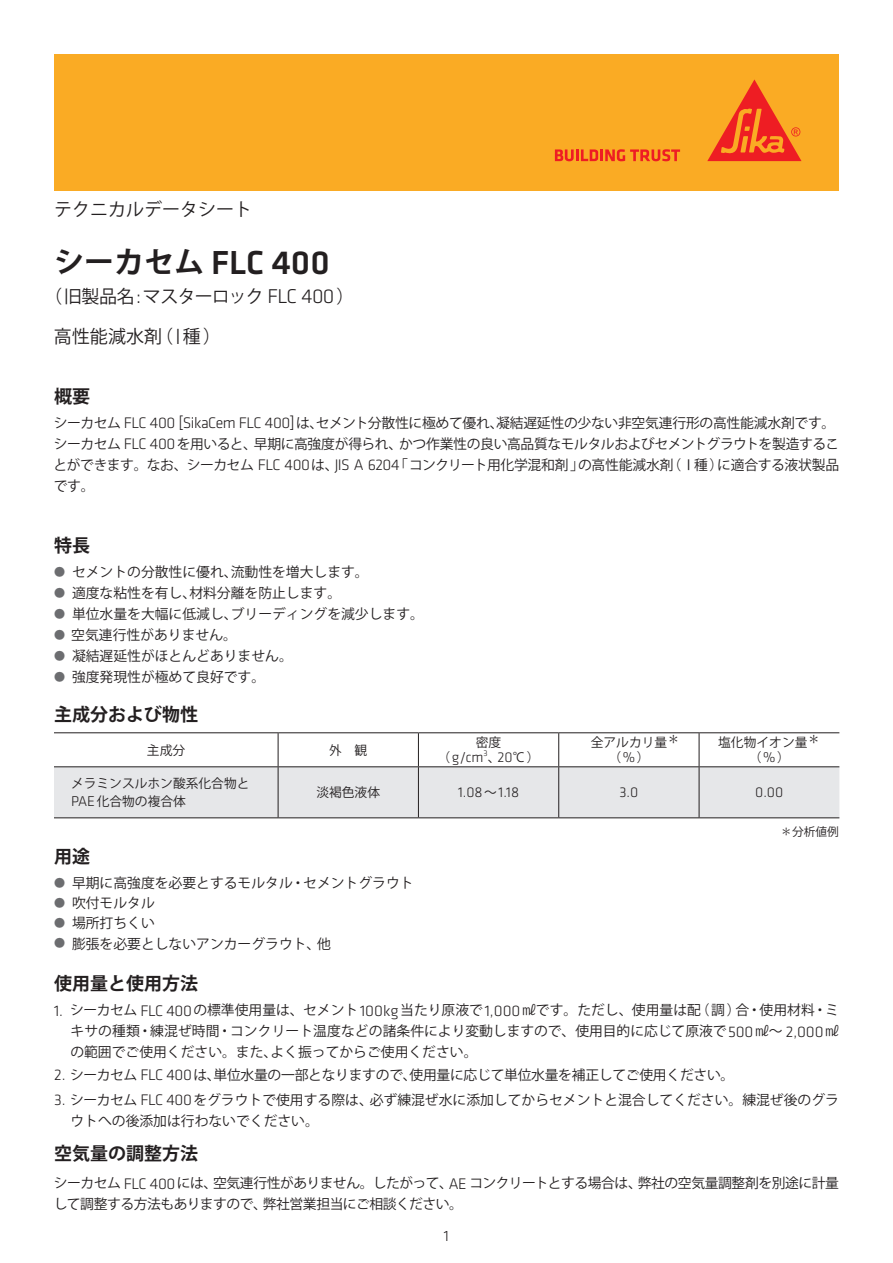
<style>
.page{position:relative;width:893px;height:1263px;background:#fff}
.page>*{position:absolute;margin:0;border:0;box-sizing:border-box;transform-origin:0 0}
.t1{font:500 34.5px "Klavika";color:#231f20}
.t2{font:700 18px "Koz Go Pr 6 N";color:#231f20}
.t3{font:18px "Koz Go Pr 6 N";color:#231f20}
.t4{font:18px "Koz Go Pr 6 N";letter-spacing:-.035em;color:#231f20}
.t5{font:300 15.45px "Klavika";color:#231f20}
.t6{font:300 14.7px "Klavika";color:#231f20}
.t7{font:13.8px/21px "Koz Go Pr 6 N";letter-spacing:-.01em;color:#231f20}
.t8{font:13.8px/21px "Koz Go Pr 6 N";letter-spacing:-.035em;color:#231f20}
.t9{font:12.75px/15px "Koz Go Pr 6 N";color:#231f20}
.t10{font:11.7px "Koz Go Pr 6 N";color:#231f20}
.s1{font-family:"Koz Go Pr 6 N";font-weight:700;font-size:30px}
.s2{font-family:"Klavika";font-weight:300;font-size:20.7px}
.s3{font-family:"Klavika";font-weight:300;font-size:22.8px}
.s4{font-family:"Klavika";font-weight:300;font-size:15.9px}
.s5{font-size:11.1px;color:#6c6d70}
.s6{font-family:"Koz Go Pr 6 N";font-weight:400;font-size:12.75px}
.s7{font-family:"Klavika";font-weight:300;font-size:14.7px}
</style>
<div class="page">
<div style="left:54px;top:767px;width:785px;height:50px;background:#e6e7e9"></div>
<hr style="left:54px;top:732px;width:224px;height:1px;background:#231f20">
<hr style="left:278px;top:732px;width:140px;height:1px;background:#231f20">
<hr style="left:278px;top:733px;width:1px;height:33px;background:#231f20">
<hr style="left:418px;top:732px;width:141px;height:1px;background:#231f20">
<hr style="left:418px;top:733px;width:1px;height:33px;background:#231f20">
<hr style="left:559px;top:732px;width:140px;height:1px;background:#231f20">
<hr style="left:558px;top:733px;width:1px;height:33px;background:#231f20">
<hr style="left:699px;top:732px;width:140px;height:1px;background:#231f20">
<hr style="left:699px;top:733px;width:1px;height:33px;background:#231f20">
<hr style="left:54px;top:766px;width:224px;height:1px;background:#231f20">
<hr style="left:278px;top:766px;width:140px;height:1px;background:#231f20">
<hr style="left:278px;top:767px;width:1px;height:50px;background:#231f20">
<hr style="left:418px;top:766px;width:141px;height:1px;background:#231f20">
<hr style="left:418px;top:767px;width:1px;height:50px;background:#231f20">
<hr style="left:559px;top:766px;width:140px;height:1px;background:#231f20">
<hr style="left:558px;top:767px;width:1px;height:50px;background:#231f20">
<hr style="left:699px;top:766px;width:140px;height:1px;background:#231f20">
<hr style="left:699px;top:767px;width:1px;height:50px;background:#231f20">
<hr style="left:54px;top:817px;width:224px;height:1px;background:#231f20">
<hr style="left:278px;top:817px;width:140px;height:1px;background:#231f20">
<hr style="left:418px;top:817px;width:141px;height:1px;background:#231f20">
<hr style="left:559px;top:817px;width:140px;height:1px;background:#231f20">
<hr style="left:699px;top:817px;width:140px;height:1px;background:#231f20">
<div style="left:54px;top:54px;width:785px;height:136px;background:#faab24"></div>
<svg style="left:555px;top:149px;width:125px;height:12px"></svg>
<svg style="left:707px;top:79px;width:94px;height:82px"></svg>
<h2 class="t3" style="left:54px;top:199px;width:199px">テクニカルデータシート</h2>
<h1 class="t1" style="left:54px;top:243px;width:277px"><span class="s1">シーカセム</span> FLC 400</h1>
<h2 class="t4" style="left:44px;top:286px;width:312px">（旧製品名<span class="s2">:</span>マスターロック <span class="s2">FLC 400</span>）</h2>
<h2 class="t3" style="left:54px;top:326px;width:169px">高性能減水剤（<span class="s3">I</span>種）</h2>
<h2 class="t2" style="left:54px;top:386px;width:37px">概要</h2>
<p class="t7" style="left:54px;top:412px;width:787px">シーカセム <span class="s4">FLC 400 [SikaCem FLC 400]</span>は、セメント分散性に極めて優れ、凝結遅延性の少ない非空気連行形の高性能減水剤です。シーカセム <span class="s4">FLC 400</span>を用いると、早期に高強度が得られ、かつ作業性の良い高品質なモルタルおよびセメントグラウトを製造することができます。なお、シーカセム <span class="s4">FLC 400</span>は、<span class="s4">JIS A 6204</span>「コンクリート用化学混和剤」の高性能減水剤（Ⅰ種）に適合する液状製品です。</p>
<h2 class="t2" style="left:54px;top:535px;width:37px">特長</h2>
<p class="t7" style="left:54px;top:561px;width:316px"><span class="s5">●</span> セメントの分散性に優れ、流動性を増大します。</p>
<p class="t7" style="left:54px;top:582px;width:289px"><span class="s5">●</span> 適度な粘性を有し、材料分離を防止します。</p>
<p class="t7" style="left:54px;top:603px;width:371px"><span class="s5">●</span> 単位水量を大幅に低減し、ブリーディングを減少します。</p>
<p class="t7" style="left:54px;top:624px;width:184px"><span class="s5">●</span> 空気連行性がありません。</p>
<p class="t7" style="left:54px;top:645px;width:240px"><span class="s5">●</span> 凝結遅延性がほとんどありません。</p>
<p class="t7" style="left:54px;top:666px;width:213px"><span class="s5">●</span> 強度発現性が極めて良好です。</p>
<h2 class="t2" style="left:54px;top:704px;width:145px">主成分および物性</h2>
<p class="t9" style="left:147px;top:743px;width:40px">主成分</p>
<p class="t9" style="left:329px;top:743px;width:40px">外　観</p>
<p class="t9" style="left:476px;top:735px;width:27px">密度</p>
<p class="t6" style="left:437px;top:749px;width:52px"><span class="s6">（</span>g/cm<sup>3</sup></p>
<p class="t9" style="left:488px;top:750px;width:53px">、<span class="s7">20</span>℃）</p>
<p class="t9" style="left:608px;top:735px;width:73px;text-indent:-18px">全アルカリ量＊（<span class="s7">%</span>）</p>
<p class="t9" style="left:718px;top:735px;width:103px;text-align:center">塩化物イオン量＊（<span class="s7">%</span>）</p>
<p class="t9" style="left:71px;top:775px;width:180px;line-height:18px">メラミンスルホン酸系化合物と<br><span class="s7">PAE</span>化合物の複合体</p>
<p class="t9" style="left:316px;top:785px;width:65px">淡褐色液体</p>
<p class="t6" style="left:458px;top:784px;width:63px">1.08<span class="s6">～</span>1.18</p>
<p class="t6" style="left:619px;top:784px;width:20px">3.0</p>
<p class="t6" style="left:755px;top:784px;width:30px">0.00</p>
<p class="t10" style="left:780px;top:825px;width:60px">＊分析値例</p>
<h2 class="t2" style="left:54px;top:846px;width:37px">用途</h2>
<p class="t7" style="left:54px;top:872px;width:361px"><span class="s5">●</span> 早期に高強度を必要とするモルタル・セメントグラウト</p>
<p class="t7" style="left:54px;top:893px;width:102px"><span class="s5">●</span> 吹付モルタル</p>
<p class="t7" style="left:54px;top:913px;width:102px"><span class="s5">●</span> 場所打ちくい</p>
<p class="t7" style="left:54px;top:933px;width:278px"><span class="s5">●</span> 膨張を必要としないアンカーグラウト、他</p>
<h2 class="t2" style="left:54px;top:974px;width:145px">使用量と使用方法</h2>
<p class="t7" style="left:71px;top:1000px;width:770px;line-height:20.5px;text-align:justify;text-indent:-17px"><span class="s4">1.</span> シーカセム <span class="s4">FLC 400</span>の標準使用量は、セメント<span class="s4">100kg</span>当たり原液で<span class="s4">1,000</span>㎖です。ただし、使用量は配（調）合・使用材料・ミキサの種類・練混ぜ時間・コンクリート温度などの諸条件により変動しますので、使用目的に応じて原液で<span class="s4">500</span>㎖～ <span class="s4">2,000</span>㎖の範囲でご使用ください。また、よく振ってからご使用ください。</p>
<p class="t7" style="left:54px;top:1065px;width:682px"><span class="s4">2.</span> シーカセム <span class="s4">FLC 400</span>は、単位水量の一部となりますので、使用量に応じて単位水量を補正してご使用ください。</p>
<p class="t7" style="left:70px;top:1089px;width:770px;text-indent:-16px"><span class="s4">3.</span> シーカセム <span class="s4">FLC 400</span>をグラウトで使用する際は、必ず練混ぜ水に添加してからセメントと混合してください。練混ぜ後のグラウトへの後添加は行わないでください。</p>
<h2 class="t2" style="left:54px;top:1143px;width:145px">空気量の調整方法</h2>
<p class="t8" style="left:54px;top:1173px;width:787px">シーカセム <span class="s4">FLC 400</span>には、空気連行性がありません。したがって、<span class="s4">AE</span> コンクリートとする場合は、弊社の空気量調整剤を別途に計量して調整する方法もありますので、弊社営業担当にご相談ください。</p>
<p class="t5" style="left:444px;top:1227px;width:7px">1</p>
</div>
